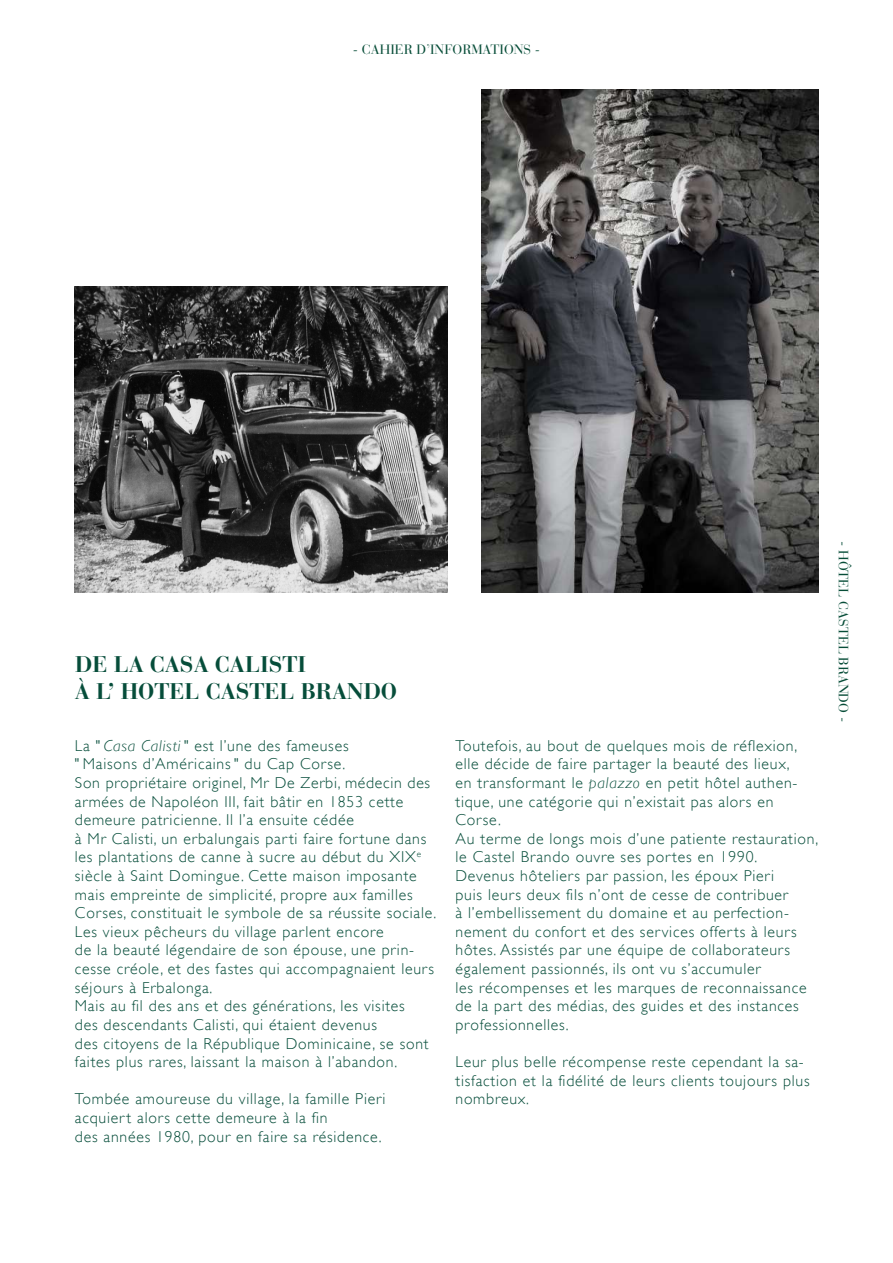
<style>
.page{position:relative;width:893px;height:1263px;background:#fff}
.page>*{position:absolute;margin:0;border:0;box-sizing:border-box;transform-origin:0 0}
.t1{font:700 22.5px/27px "Bauer Bodoni";color:#064d3a}
.t2{font:300 15.75px/18.6px "Gill Sans";letter-spacing:.05em;color:#064d3a}
.t3{font:13.5px "Bauer Bodoni";color:#074d38}
.s1{font-style:italic}
</style>
<div class="page">
<img style="left:481px;top:89px;width:337px;height:503px">
<img style="left:75px;top:286px;width:373px;height:306px">
<p class="t3" style="left:353px;top:41px;width:189px">- CAHIER D’INFORMATIONS -</p>
<h1 class="t1" style="left:75px;top:651px;width:324px">DE LA CASA CALISTI<br>À L’ HOTEL CASTEL BRANDO</h1>
<p class="t2" style="left:75px;top:736px;width:363px">La " <span class="s1">Casa Calisti</span> " est l’une des fameuses<br>" Maisons d’Américains " du Cap Corse.<br>Son propriétaire originel, Mr De Zerbi, médecin des armées de Napoléon III, fait bâtir en 1853 cette demeure patricienne. Il l’a ensuite cédée<br>à Mr Calisti, un erbalungais parti faire fortune dans les plantations de canne à sucre au début du XIX<sup>e </sup>siècle à Saint Domingue. Cette maison imposante mais empreinte de simplicité, propre aux familles Corses, constituait le symbole de sa réussite sociale.<br>Les vieux pêcheurs du village parlent encore<br>de la beauté légendaire de son épouse, une prin&shy;cesse créole, et des fastes qui accompagnaient leurs séjours à Erbalonga.<br>Mais au fil des ans et des générations, les visites<br>des descendants Calisti, qui étaient devenus<br>des citoyens de la République Dominicaine, se sont faites plus rares, laissant la maison à l’abandon.</p>
<p class="t2" style="left:75px;top:1090px;width:312px">Tombée amoureuse du village, la famille Pieri acquiert alors cette demeure à la fin<br>des années 1980, pour en faire sa résidence.</p>
<p class="t2" style="left:455px;top:736px;width:364px">Toutefois, au bout de quelques mois de réflexion, elle décide de faire partager la beauté des lieux,<br>en transformant le <span class="s1">palazzo</span> en petit hôtel authen&shy;tique, une catégorie qui n’existait pas alors en Corse.<br>Au terme de longs mois d’une patiente restauration, le Castel Brando ouvre ses portes en 1990.<br>Devenus hôteliers par passion, les époux Pieri<br>puis leurs deux fils n’ont de cesse de contribuer<br>à l’embellissement du domaine et au perfection&shy;nement du confort et des services offerts à leurs hôtes. Assistés par une équipe de collaborateurs également passionnés, ils ont vu s’accumuler<br>les récompenses et les marques de reconnaissance de la part des médias, des guides et des instances professionnelles.</p>
<p class="t2" style="left:455px;top:1052px;width:356px">Leur plus belle récompense reste cependant la sa&shy;tisfaction et la fidélité de leurs clients toujours plus nombreux.</p>
<p class="t3" style="left:852px;top:541px;width:182px;rotate:90deg">- HÔTEL CASTEL BRANDO -</p>
</div>
